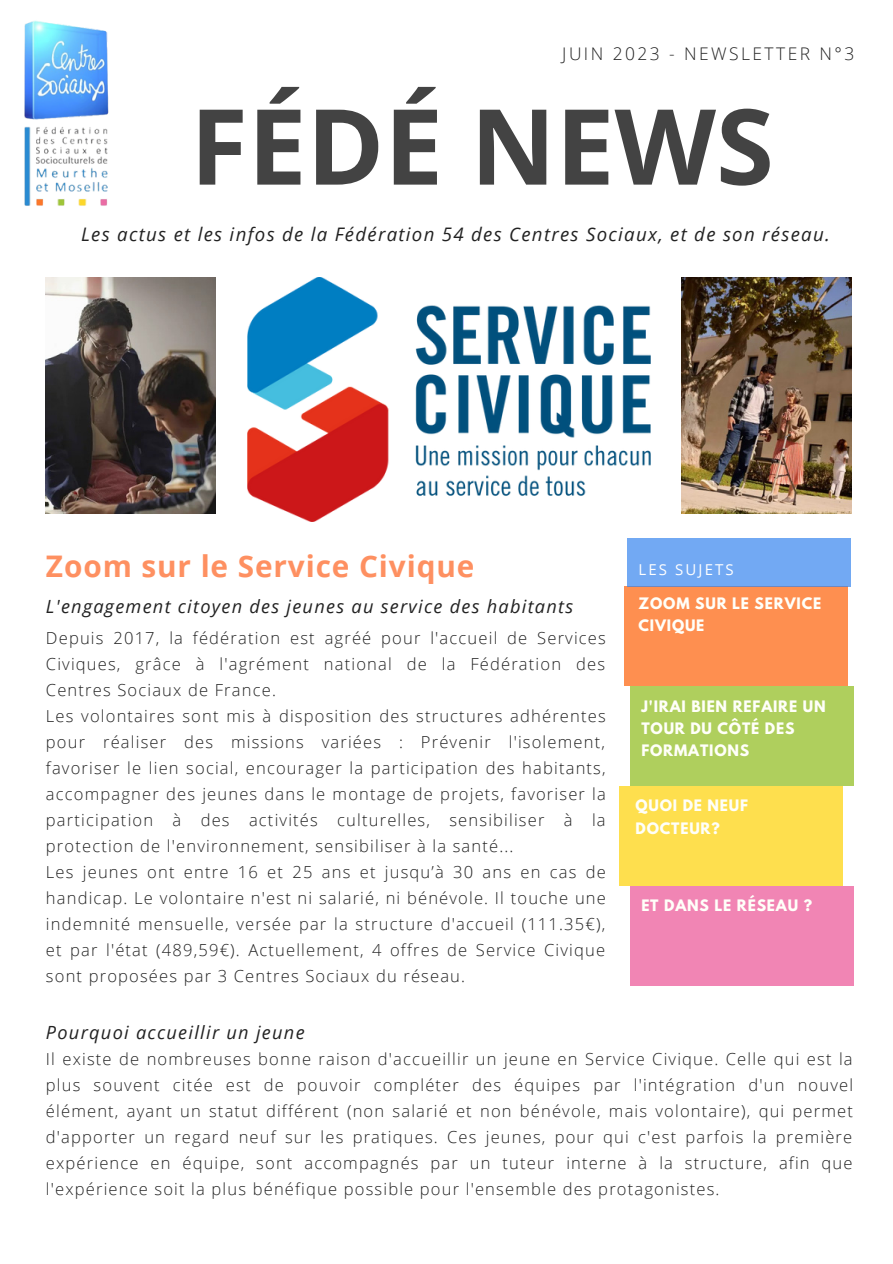
<style>
.page{position:relative;width:893px;height:1264px;background:#fff}
.page>*{position:absolute;margin:0;border:0;box-sizing:border-box;transform-origin:0 0}
.t1{font:700 104.85px "Open Sans";color:#222}
.t2{font:700 29.7px "Open Sans";letter-spacing:.03em;color:#fe9061}
.t3{font:italic 18.6px "Open Sans";letter-spacing:.07em;color:#222}
.t4{font:italic 18.15px "Open Sans";letter-spacing:.07em;color:#222}
.t5{font:300 17.4px "Open Sans";letter-spacing:.14em;color:#222}
.t6{font:300 16.5px/26px "Open Sans";letter-spacing:.07em;color:#222;text-align:justify}
.t7{font:15px "Open Sans";letter-spacing:.14em;color:#fff}
.t8{font:700 13.95px/22.2px "League Spartan";letter-spacing:.06em;color:#fffff9}
</style>
<div class="page">
<div style="left:624px;top:586px;width:224px;height:100px;background:#fe8f50"></div>
<div style="left:627px;top:538px;width:224px;height:48px;background:#72a9f3"></div>
<div style="left:630px;top:686px;width:223px;height:100px;background:#afcf5d"></div>
<div style="left:619px;top:786px;width:223px;height:100px;background:#fedf4e"></div>
<div style="left:630px;top:886px;width:223px;height:99px;background:#f185b4"></div>
<img style="left:24px;top:20px;width:85px;height:186px">
<img style="left:247px;top:277px;width:403px;height:244px">
<img style="left:46px;top:277px;width:170px;height:236px">
<img style="left:681px;top:278px;width:170px;height:236px">
<p class="t5" style="left:562px;top:41px;width:293px">JUIN 2023 - NEWSLETTER N°3</p>
<h1 class="t1" style="left:190px;top:73px;width:585px">FÉDÉ NEWS</h1>
<p class="t3" style="left:81px;top:221px;width:750px">Les actus et les infos de la Fédération 54 des Centres Sociaux, et de son réseau.</p>
<p class="t2" style="left:46px;top:545px;width:430px">Zoom sur le Service Civique</p>
<p class="t4" style="left:46px;top:594px;width:528px">L'engagement citoyen des jeunes au service des habitants</p>
<p class="t8" style="left:638px;top:594px;width:184px">ZOOM SUR LE SERVICE<br>CIVIQUE</p>
<p class="t7" style="left:638px;top:559px;width:97px">LES SUJETS</p>
<p class="t6" style="left:46px;top:625px;width:561px">Depuis 2017, la fédération est agréé pour l'accueil de Services Civiques, grâce à l'agrément national de la Fédération des Centres Sociaux de France.</p>
<p class="t6" style="left:46px;top:703px;width:561px">Les volontaires sont mis à disposition des structures adhérentes pour réaliser des missions variées : Prévenir l'isolement, favoriser le lien social, encourager la participation des habitants, accompagner des jeunes dans le montage de projets, favoriser la participation à des activités culturelles, sensibiliser à la protection de l'environnement, sensibiliser à la santé...</p>
<p class="t6" style="left:46px;top:858px;width:561px">Les jeunes ont entre 16 et 25 ans et jusqu’à 30 ans en cas de handicap. Le volontaire n'est ni salarié, ni bénévole. Il touche une indemnité mensuelle, versée par la structure d'accueil (111.35€), et par l'état (489,59€). Actuellement, 4 offres de Service Civique sont proposées par 3 Centres Sociaux du réseau.</p>
<p class="t8" style="left:641px;top:696px;width:186px">J'IRAI BIEN REFAIRE UN<br>TOUR DU CÔTÉ DES<br>FORMATIONS</p>
<p class="t8" style="left:635px;top:796px;width:114px">QUOI DE NEUF<br>DOCTEUR?</p>
<p class="t8" style="left:641px;top:896px;width:172px">ET DANS LE RÉSEAU ?</p>
<p class="t4" style="left:46px;top:1019px;width:260px">Pourquoi accueillir un jeune</p>
<p class="t6" style="left:46px;top:1046px;width:808px">Il existe de nombreuses bonne raison d'accueillir un jeune en Service Civique. Celle qui est la plus souvent citée est de pouvoir compléter des équipes par l'intégration d'un nouvel élément, ayant un statut différent (non salarié et non bénévole, mais volontaire), qui permet d'apporter un regard neuf sur les pratiques. Ces jeunes, pour qui c'est parfois la première expérience en équipe, sont accompagnés par un tuteur interne à la structure, afin que l'expérience soit la plus bénéfique possible pour l'ensemble des protagonistes.</p>
</div>
